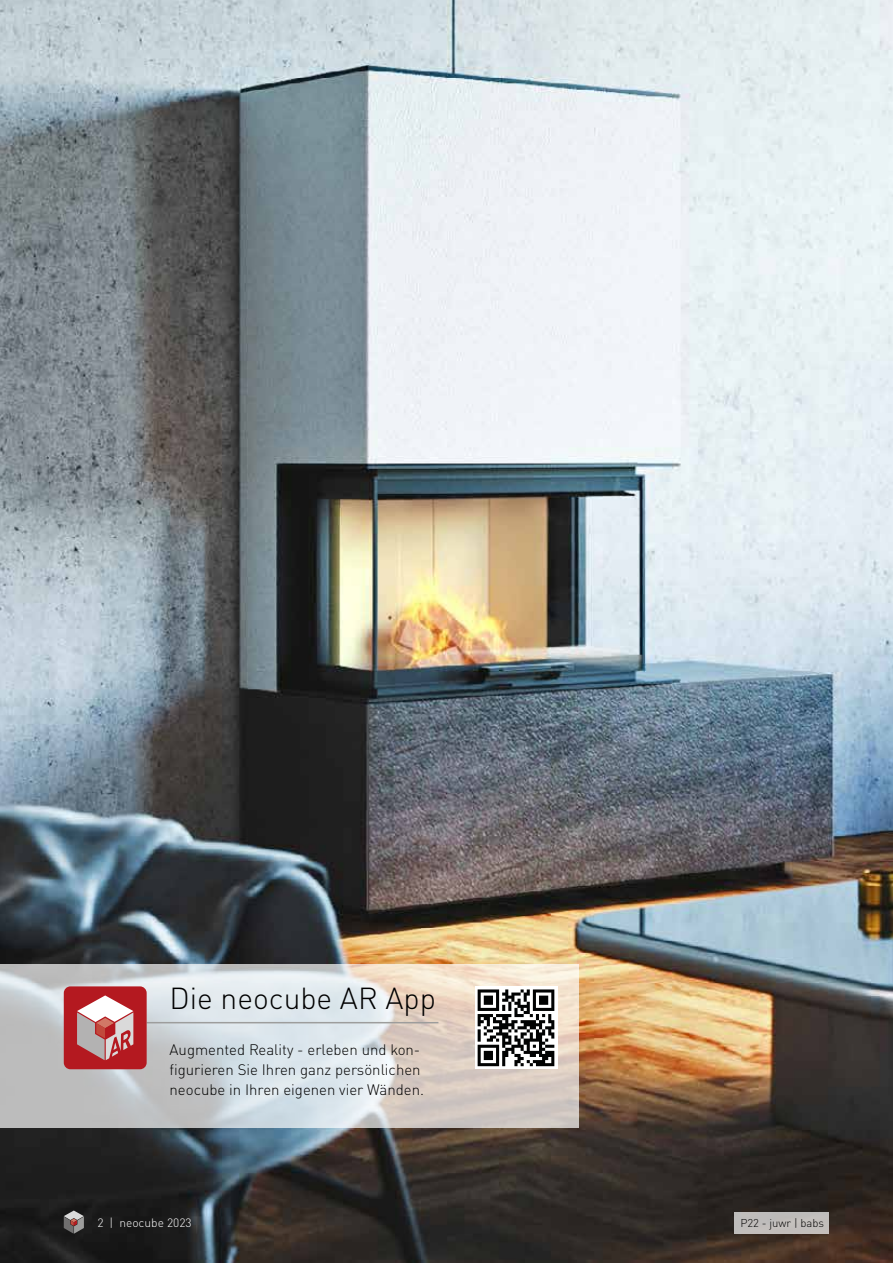
<style>
.page{position:relative;width:893px;height:1263px;background:#fff}
.page>*{position:absolute;margin:0;border:0;box-sizing:border-box;transform-origin:0 0}
.t1{font:300 30px "DINOT";color:#000}
.t2{font:300 15px/20.2px "DINOT";color:#000}
.t3{font:300 12px "DINOT";color:#fff}
.t4{font:300 11.25px "DINOT";color:#000}
</style>
<div class="page">
<img style="left:0;top:0;width:893px;height:1263px">
<svg style="left:0;top:964px;width:579px;height:164px;background:#d4d4d3"></svg>
<div style="left:734px;top:1212px;width:94px;height:21px;background:#c1bdbb"></div>
<hr style="left:147px;top:1022px;width:291px;height:1px;background:#9d9d9c">
<svg style="left:64px;top:1210px;width:20px;height:24px"></svg>
<div style="left:64px;top:986px;width:83px;height:83px;background:#b41920;border-radius:7px"></div>
<svg style="left:77px;top:995px;width:56px;height:65px"></svg>
<svg style="left:475px;top:986px;width:82px;height:83px"></svg>
<svg style="left:478px;top:989px;width:76px;height:77px"></svg>
<h1 class="t1" style="left:170px;top:980px;width:268px">Die neocube AR App</h1>
<p class="t2" style="left:170px;top:1039px;width:256px">Augmented Reality - erleben und kon&shy;figurieren Sie Ihren ganz persönlichen neocube in Ihren eigenen vier Wänden.</p>
<p class="t3" style="left:97px;top:1215px;width:96px">2 | neocube 2023</p>
<p class="t4" style="left:740px;top:1216px;width:85px">P22 - juwr | babs</p>
</div>
